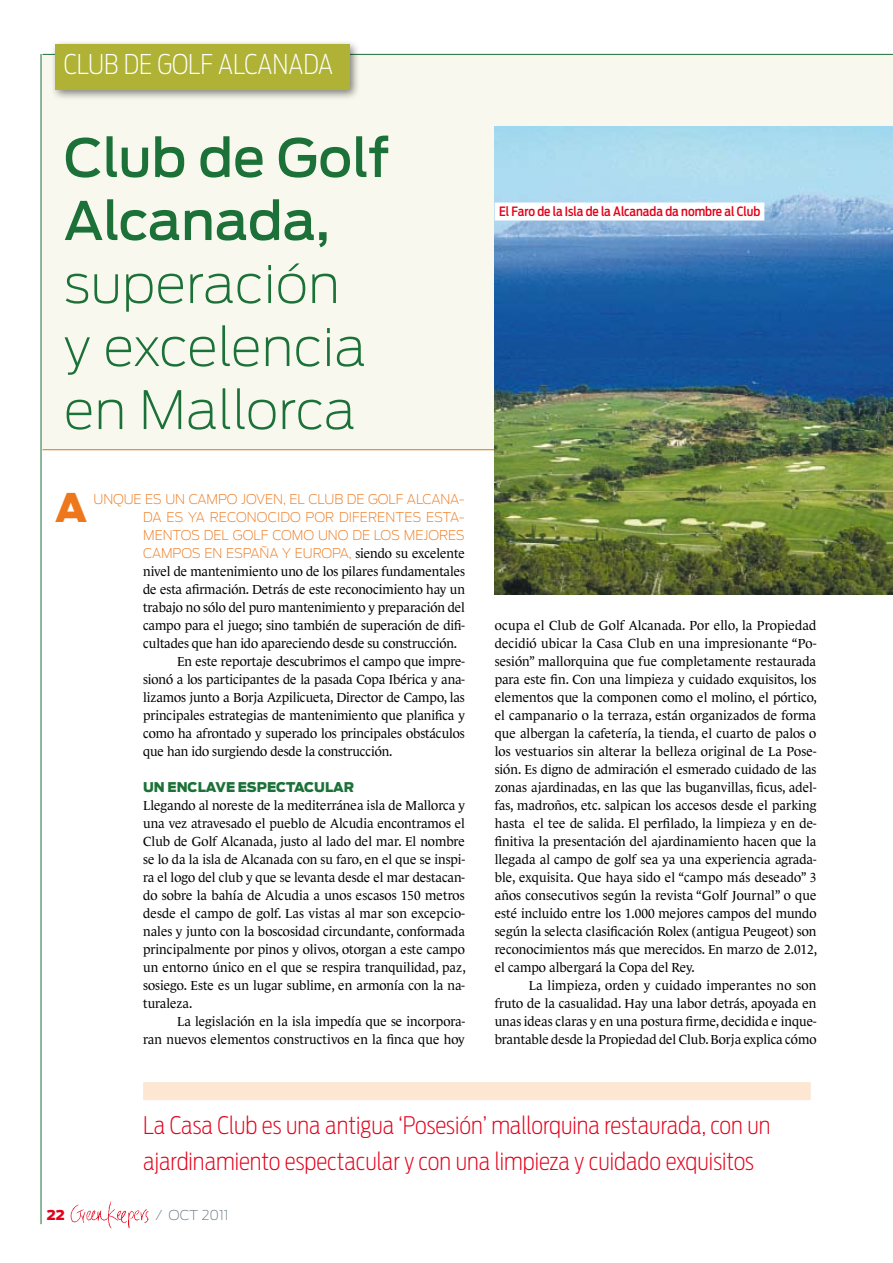
<style>
.page{position:relative;width:893px;height:1263px;background:#fff}
.page>*{position:absolute;margin:0;border:0;box-sizing:border-box;transform-origin:0 0}
.t1{font:200 52.5px/63px "Antenna";color:#1b7137}
.t2{font:500 52.5px/63px "Antenna";color:#1b7137}
.t3{font:900 39px "Antenna";color:#ed771a}
.t4{font:200 27px "Antenna Cond";color:#fff}
.t5{font:200 24px/36px "Antenna Cond";color:#e2001a}
.t6{font:200 13.5px "Antenna";color:#697c86}
.t7{font:900 13.5px "Antenna";color:#e2001a}
.t8{font:13.35px/18px "Le Monde Journal";letter-spacing:-.005em;color:#000;text-align:justify}
.t9{font:200 13.35px "Antenna";letter-spacing:-.005em;color:#ed771a}
.t10{font:900 13.35px "Antenna";color:#1b7137}
.t11{font:500 12.75px "Antenna Cond";color:#e2001a}
.s1{font-family:"Le Monde Journal";font-weight:400;color:#000}
</style>
<div class="page">
<img style="left:70px;top:1201px;width:79px;height:28px">
<div style="left:43px;top:54px;width:850px;height:396px;background:#f8f8ee"></div>
<hr style="left:43px;top:54px;width:850px;height:1px;background:#1b7137">
<hr style="left:41px;top:54px;width:1px;height:1170px;background:#1b7137">
<div style="left:50px;top:40px;width:311px;height:61px;background:#000;opacity:.5"></div>
<div style="left:55px;top:45px;width:295px;height:45px;background:#afb234"></div>
<hr style="left:43px;top:449px;width:850px;height:1px;background:#ed771a">
<div style="left:143px;top:1082px;width:668px;height:18px;background:#fde6d2"></div>
<img style="left:495px;top:126px;width:398px;height:468px">
<div style="left:495px;top:203px;width:269px;height:18px;background:#fff"></div>
<h3 class="t4" style="left:64px;top:48px;width:271px">CLUB DE GOLF ALCANADA</h3>
<h1 class="t2" style="left:64px;top:127px;width:327px">Club de Golf<br>Alcanada,</h1>
<h1 class="t1" style="left:64px;top:253px;width:304px">SUPERACIÓN<br>Y EXCELENCIA<br>EN MALLORCA</h1>
<h2 class="t3" style="left:55px;top:485px;width:34px">A</h2>
<p class="t9" style="left:94px;top:491px;width:106px">UNQUE ES UN CAMP</p>
<p class="t9" style="left:227px;top:491px;width:206px">O JOVEN, EL CLUB DE GOLF ALCANA</p>
<p class="t9" style="left:459px;top:491px;width:7px">-</p>
<p class="t9" style="left:143px;top:509px;width:76px">DA ES YA REC</p>
<p class="t9" style="left:236px;top:509px;width:134px">ONOCIDO POR DIFEREN</p>
<p class="t9" style="left:395px;top:509px;width:71px">TES ESTA-</p>
<p class="t9" style="left:143px;top:527px;width:11px">MEN</p>
<p class="t9" style="left:173px;top:527px;width:294px">TOS DEL GOLF COMO UNO DE LOS MEJORES</p>
<p class="t9" style="left:143px;top:545px;width:11px">CAMP</p>
<p class="t9" style="left:181px;top:545px;width:285px">OS EN ESPA ÑA Y EUROPA , <span class="s1">siendo su excelente</span></p>
<p class="t8" style="left:143px;top:562px;width:323px">nivel de mantenimiento uno de los pilares fundamentales</p>
<p class="t8" style="left:143px;top:580px;width:323px">de esta afirmación. Detrás de este reconocimiento hay un</p>
<p class="t8" style="left:143px;top:598px;width:323px">trabajo no sólo del puro mantenimiento y preparación del</p>
<p class="t8" style="left:143px;top:616px;width:323px">campo para el juego; sino también de superación de difi-</p>
<p class="t8" style="left:143px;top:634px;width:316px">cultades que han ido apareciendo desde su construcción.</p>
<p class="t8" style="left:177px;top:652px;width:289px">En este reportaje descubrimos el campo que impre-</p>
<p class="t8" style="left:143px;top:670px;width:323px">sionó a los participantes de la pasada Copa Ibérica y ana-</p>
<p class="t8" style="left:143px;top:688px;width:323px">lizamos junto a Borja Azpilicueta, Director de Campo, las</p>
<p class="t8" style="left:143px;top:706px;width:323px">principales estrategias de mantenimiento que planifica y</p>
<p class="t8" style="left:143px;top:724px;width:323px">como ha afrontado y superado los principales obstáculos</p>
<p class="t8" style="left:143px;top:742px;width:251px">que han ido surgiendo desde la construcción.</p>
<p class="t10" style="left:143px;top:779px;width:35px">UN ENC</p>
<p class="t10" style="left:198px;top:779px;width:51px">LAVE ESPECTACU</p>
<p class="t10" style="left:325px;top:779px;width:31px">LAR</p>
<p class="t8" style="left:143px;top:796px;width:324px">Llegando al noreste de la mediterránea isla de Mallorca y una vez atravesado el pueblo de Alcudia encontramos el Club de Golf Alcanada, justo al lado del mar. El nombre se lo da la isla de Alcanada con su faro, en el que se inspi&shy;ra el logo del club y que se levanta desde el mar destacan&shy;do sobre la bahía de Alcudia a unos escasos 150 metros desde el campo de golf. Las vistas al mar son excepcio&shy;nales y junto con la boscosidad circundante, conformada principalmente por pinos y olivos, otorgan a este campo un entorno único en el que se respira tranquilidad, paz, sosiego. Este es un lugar sublime, en armonía con la na&shy;turaleza.</p>
<p class="t8" style="left:143px;top:1012px;width:323px;text-align:right">La legislación en la isla impedía que se incorpora-<br>ran nuevos elementos constructivos en la finca que hoy</p>
<p class="t11" style="left:499px;top:204px;width:263px">El Faro de la Isla de la Alcanada da nombre al Club</p>
<p class="t8" style="left:495px;top:616px;width:324px">ocupa el Club de Golf Alcanada. Por ello, la Propiedad decidió ubicar la Casa Club en una impresionante “Po&shy;sesión” mallorquina que fue completamente restaurada para este fin. Con una limpieza y cuidado exquisitos, los elementos que la componen como el molino, el pórtico, el campanario o la terraza, están organizados de forma que albergan la cafetería, la tienda, el cuarto de palos o los vestuarios sin alterar la belleza original de La Pose&shy;sión. Es digno de admiración el esmerado cuidado de las zonas ajardinadas, en las que las buganvillas, ficus, adel&shy;fas, madroños, etc. salpican los accesos desde el parking hasta el tee de salida. El perfilado, la limpieza y en de&shy;finitiva la presentación del ajardinamiento hacen que la llegada al campo de golf sea ya una experiencia agrada&shy;ble, exquisita. Que haya sido el “campo más deseado” 3 años consecutivos según la revista “Golf Journal” o que esté incluido entre los 1.000 mejores campos del mundo según la selecta clasificación Rolex (antigua Peugeot) son reconocimientos más que merecidos. En marzo de 2.012, el campo albergará la Copa del Rey.</p>
<p class="t8" style="left:495px;top:976px;width:323px;text-indent:34px">La limpieza, orden y cuidado imperantes no son fruto de la casualidad. Hay una labor detrás, apoyada en unas ideas claras y en una postura firme, decidida e inque&shy;brantable desde la Propiedad del Club. Borja explica cómo</p>
<h3 class="t5" style="left:143px;top:1107px;width:629px">La Casa Club es una antigua ‘Posesión’ mallorquina restaurada, con un ajardinamiento espectacular y con una limpieza y cuidado exquisitos</h3>
<p class="t7" style="left:47px;top:1207px;width:20px">22</p>
<p class="t6" style="left:156px;top:1207px;width:75px">/ OCT 2011</p>
</div>
